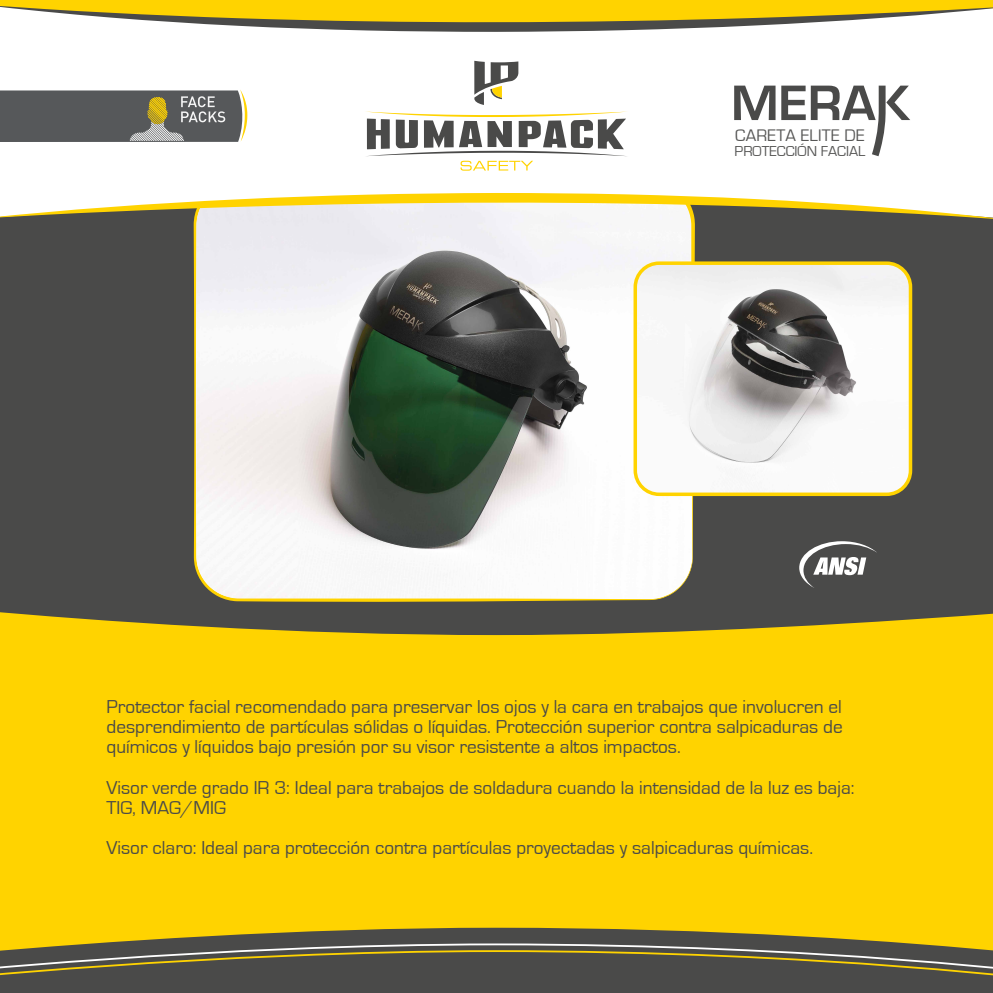
<style>
.page{position:relative;width:993px;height:993px;background:#fff}
.page>*{position:absolute;margin:0;border:0;box-sizing:border-box;transform-origin:0 0}
.t1{font:19.25px/20.1px "Eurostile";color:#4a4a49;text-align:justify}
.t2{font:17.32px "Eurostile";letter-spacing:.015em;color:#575756}
.t3{font:14.88px "Eurostile";color:#575756}
</style>
<div class="page">
<div style="left:0;top:100px;width:992px;height:892px;background:#4a4a49"></div>
<svg style="left:0;top:952px;width:992px;height:24px"></svg>
<svg style="left:0;top:612px;width:992px;height:340px;background:#eec607"></svg>
<img style="left:196px;top:220px;width:495px;height:378px">
<img style="left:635px;top:263px;width:275px;height:231px">
<div style="left:633px;top:261px;width:278px;height:235px;border:4px solid #ffd300;border-radius:24px"></div>
<div style="left:0;top:0;width:992px;height:39px;background:#ffd300"></div>
<div style="left:0;top:32px;width:992px;height:161px;background:#fff"></div>
<svg style="left:0;top:193px;width:992px;height:27px"></svg>
<svg style="left:0;top:6px;width:992px;height:26px"></svg>
<svg style="left:799px;top:541px;width:77px;height:47px"></svg>
<svg style="left:474px;top:61px;width:44px;height:44px"></svg>
<svg style="left:364px;top:111px;width:264px;height:60px"></svg>
<svg style="left:0;top:89px;width:247px;height:53px;background:#6b6b67"></svg>
<svg style="left:734px;top:86px;width:41px;height:34px"></svg>
<svg style="left:781px;top:86px;width:128px;height:70px"></svg>
<p class="t2" style="left:735px;top:126px;width:131px">CARETA ELITE DE</p>
<p class="t3" style="left:734px;top:143px;width:132px">PROTECCIÓN FACIAL</p>
<p class="t1" style="left:106px;top:696px;width:737px">Protector facial recomendado para preservar los ojos y la cara en trabajos que involucren el desprendimiento de partículas sólidas o líquidas. Protección superior contra salpicaduras de químicos y líquidos bajo presión por su visor resistente a altos impactos.</p>
<p class="t1" style="left:106px;top:777px;width:749px">Visor verde grado IR 3: Ideal para trabajos de soldadura cuando la intensidad de la luz es baja:<br>TIG, MAG/MIG</p>
<p class="t1" style="left:106px;top:837px;width:707px">Visor claro: Ideal para protección contra partículas proyectadas y salpicaduras químicas.</p>
</div>
